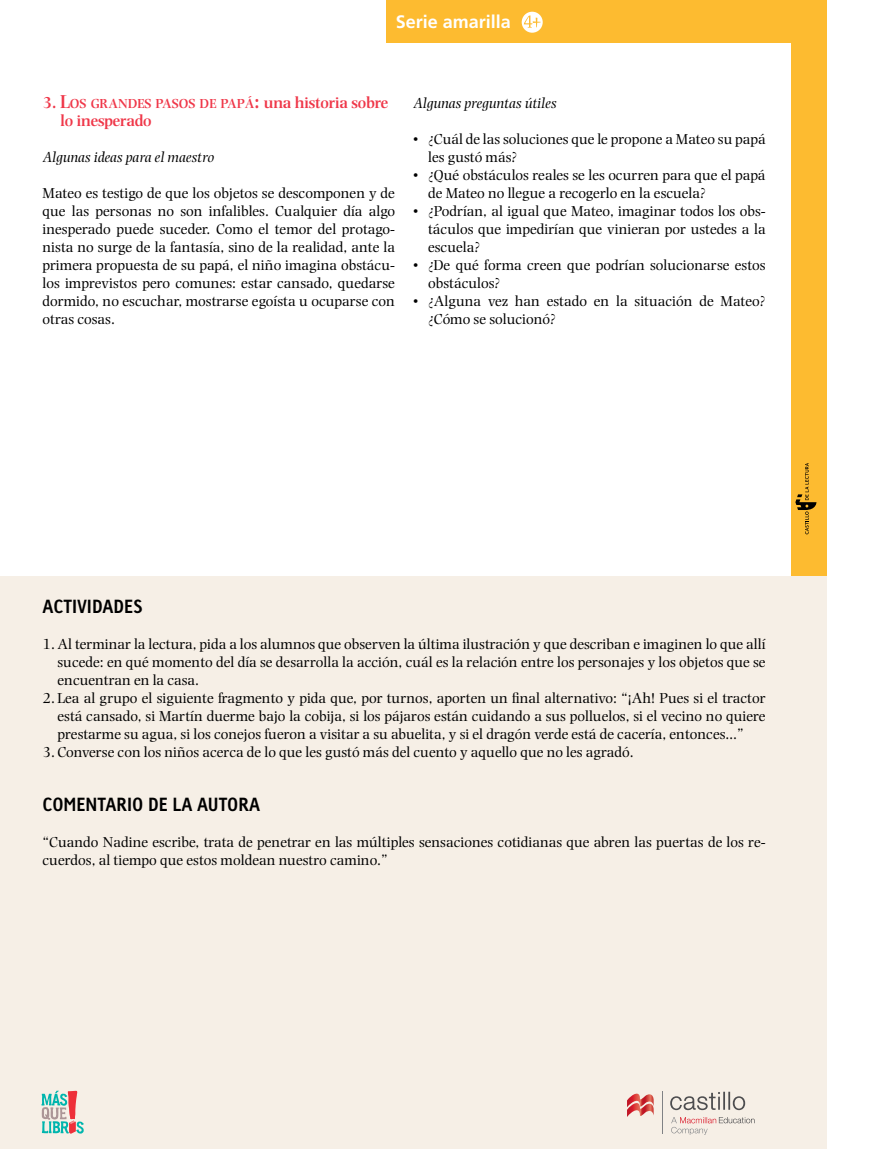
<style>
.page{position:relative;width:872px;height:1149px;background:#fff}
.page>*{position:absolute;margin:0;border:0;box-sizing:border-box;transform-origin:0 0}
.t1{font:700 18px "Linotype Tetria";color:#000}
.t2{font:700 18px "Frutiger CE";color:#fff}
.t3{font:600 16.5px "Photina";color:#ef3749}
.t4{font:15px/18px "Photina";color:#000}
.t5{font:italic 15px "Photina";color:#000}
.t6{font:600 13.65px "Photina";color:#ef3749}
.s1{font-size:16.5px}
.s2{font-size:19.5px}
</style>
<div class="page">
<div style="left:0;top:575px;width:826px;height:573px;background:#f6efe6"></div>
<div style="left:791px;top:0;width:35px;height:575px;background:#fdbb30"></div>
<div style="left:387px;top:0;width:404px;height:43px;background:#fdbb30"></div>
<svg style="left:795px;top:463px;width:21px;height:71px"></svg>
<svg style="left:627px;top:1093px;width:26px;height:24px"></svg>
<hr style="left:662px;top:1090px;width:1px;height:42px;background:#808285">
<svg style="left:670px;top:1091px;width:75px;height:18px"></svg>
<svg style="left:671px;top:1117px;width:83px;height:17px"></svg>
<svg style="left:41px;top:1090px;width:43px;height:43px"></svg>
<div style="left:522px;top:12px;width:20px;height:21px;background:#fff;border-radius:50%"></div>
<svg style="left:524px;top:15px;width:16px;height:13px"></svg>
<p class="t2" style="left:396px;top:11px;width:117px">Serie amarilla</p>
<p class="t6" style="left:43px;top:96px;width:347px"><span class="s1">3.</span> <span class="s2">L</span>OS GRANDES PASOS DE PAPÁ<span class="s2">:</span> <span class="s1">una historia sobre</span></p>
<p class="t3" style="left:61px;top:111px;width:93px">lo inesperado</p>
<p class="t5" style="left:43px;top:149px;width:173px">Algunas ideas para el maestro</p>
<p class="t4" style="left:43px;top:184px;width:354px;text-align:justify">Mateo es testigo de que los objetos se descomponen y de que las personas no son infalibles. Cualquier día algo inesperado puede suceder. Como el temor del protago&shy;nista no surge de la fantasía, sino de la realidad, ante la primera propuesta de su papá, el niño imagina obstácu&shy;los imprevistos pero comunes: estar cansado, quedarse dormido, no escuchar, mostrarse egoísta u ocuparse con otras cosas.</p>
<p class="t5" style="left:413px;top:95px;width:145px">Algunas preguntas útiles</p>
<p class="t4" style="left:428px;top:130px;width:339px;text-indent:-15px">• ¿Cuál de las soluciones que le propone a Mateo su papá les gustó más?</p>
<p class="t4" style="left:428px;top:166px;width:339px;text-indent:-15px">• ¿Qué obstáculos reales se les ocurren para que el papá de Mateo no llegue a recogerlo en la escuela?</p>
<p class="t4" style="left:428px;top:202px;width:339px;text-align:justify;text-indent:-15px">• ¿Podrían, al igual que Mateo, imaginar todos los obs&shy;táculos que impedirían que vinieran por ustedes a la escuela?</p>
<p class="t4" style="left:428px;top:256px;width:339px;text-indent:-15px">• ¿De qué forma creen que podrían solucionarse estos obstáculos?</p>
<p class="t4" style="left:428px;top:292px;width:339px;text-indent:-15px">• ¿Alguna vez han estado en la situación de Mateo? ¿Cómo se solucionó?</p>
<p class="t1" style="left:43px;top:594px;width:102px">ACTIVIDADES</p>
<p class="t4" style="left:58px;top:634px;width:709px;text-align:justify;text-indent:-15px">1. Al terminar la lectura, pida a los alumnos que observen la última ilustración y que describan e imaginen lo que allí sucede: en qué momento del día se desarrolla la acción, cuál es la relación entre los personajes y los objetos que se encuentran en la casa.</p>
<p class="t4" style="left:58px;top:688px;width:709px;text-align:justify;text-indent:-15px">2. Lea al grupo el siguiente fragmento y pida que, por turnos, aporten un final alternativo: “¡Ah! Pues si el tractor está cansado, si Martín duerme bajo la cobija, si los pájaros están cuidando a sus polluelos, si el vecino no quiere prestarme su agua, si los conejos fueron a visitar a su abuelita, y si el dragón verde está de cacería, entonces…”</p>
<p class="t4" style="left:43px;top:742px;width:593px">3. Converse con los niños acerca de lo que les gustó más del cuento y aquello que no les agradó.</p>
<p class="t1" style="left:43px;top:792px;width:219px">COMENTARIO DE LA AUTORA</p>
<p class="t4" style="left:43px;top:832px;width:724px">“Cuando Nadine escribe, trata de penetrar en las múltiples sensaciones cotidianas que abren las puertas de los re&shy;cuerdos, al tiempo que estos moldean nuestro camino.”</p>
</div>
